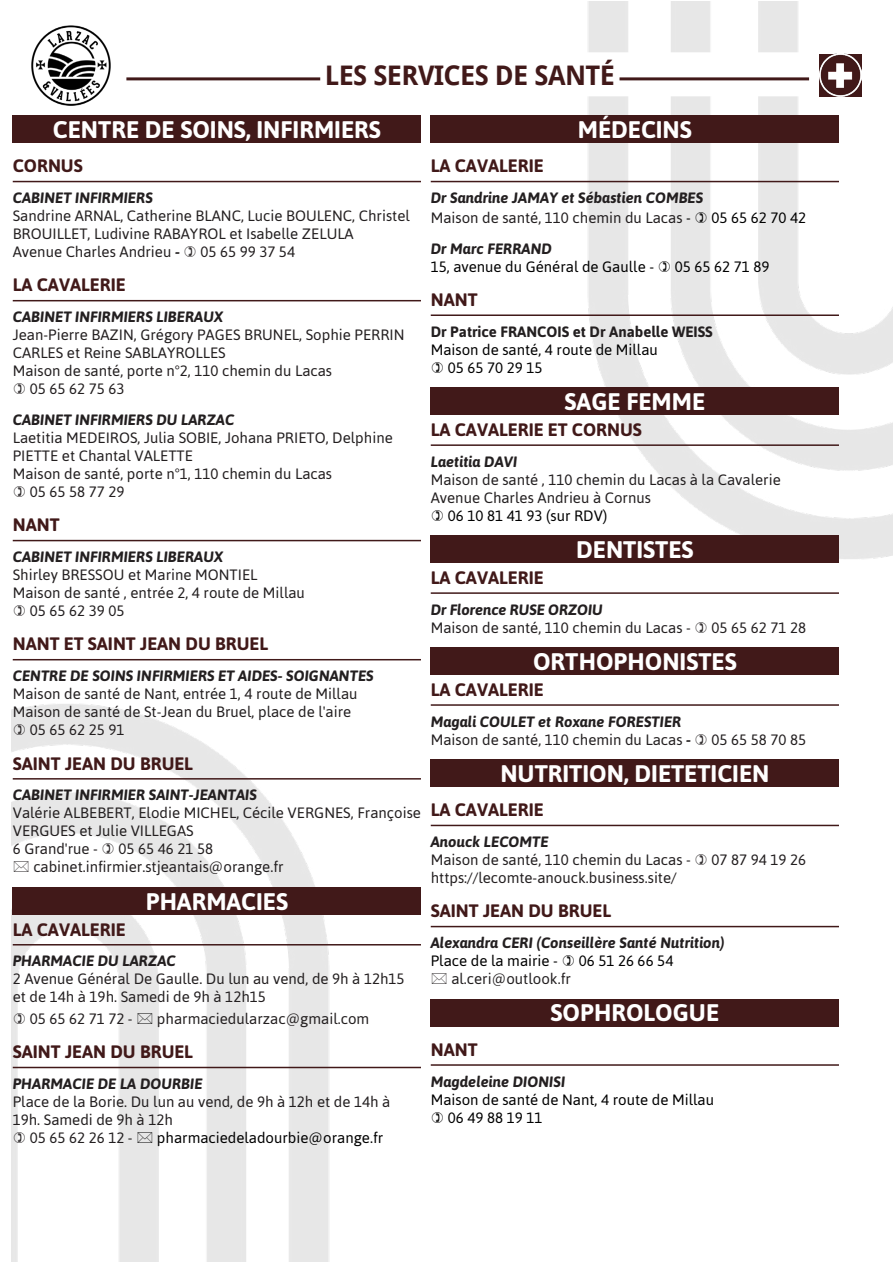
<style>
.page{position:relative;width:893px;height:1263px;background:#fff}
.page>*{position:absolute;margin:0;border:0;box-sizing:border-box;transform-origin:0 0}
.Titre__thème{font:700 27px "Droid Sans";letter-spacing:-.02em;color:#411919}
.Sous-tritre{font:700 24px "Asap";color:#fff}
.Commune{font:700 18px "Asap";color:#411919}
.Texte_labeur{font:15px/18px "Asap";color:#231f20}
.Texte_labeur-2{font:15px/18px "Asap";color:#000}
.Nom{font:italic 700 15px "Asap";color:#231f20}
.Nom_minuscules{font:italic 700 15px "Asap";color:#231f20}
.Commune-2{font:15px/18px "Asap";color:#231f20}
.Nom_minuscules-2{font:700 15px "Asap";color:#231f20}
.s1{font-weight:700;font-style:italic}
.s2{color:#000}
</style>
<div class="page">
<img style="left:12px;top:704px;width:397px;height:557px">
<img style="left:508px;top:2px;width:385px;height:557px">
<div style="left:125px;top:53px;width:685px;height:43px;background:#fff"></div>
<hr style="left:126px;top:77px;width:683px;height:3px;background:#411919">
<div style="left:320px;top:72px;width:299px;height:15px;background:#fff"></div>
<div style="left:13px;top:116px;width:408px;height:27px;background:#411919"></div>
<hr style="left:13px;top:181px;width:408px;height:1px;background:#411919">
<hr style="left:13px;top:300px;width:408px;height:1px;background:#411919">
<hr style="left:13px;top:540px;width:408px;height:1px;background:#411919">
<hr style="left:13px;top:659px;width:408px;height:1px;background:#411919">
<hr style="left:13px;top:778px;width:408px;height:1px;background:#411919">
<div style="left:13px;top:887px;width:408px;height:28px;background:#411919"></div>
<hr style="left:13px;top:944px;width:408px;height:1px;background:#411919">
<hr style="left:13px;top:1067px;width:408px;height:1px;background:#411919">
<img style="left:819px;top:54px;width:43px;height:42px">
<img style="left:31px;top:25px;width:80px;height:81px">
<div style="left:431px;top:116px;width:408px;height:27px;background:#411919"></div>
<hr style="left:431px;top:181px;width:408px;height:1px;background:#411919">
<hr style="left:431px;top:314px;width:408px;height:2px;background:#411919">
<div style="left:431px;top:388px;width:408px;height:27px;background:#411919"></div>
<hr style="left:431px;top:444px;width:408px;height:2px;background:#411919">
<div style="left:431px;top:536px;width:408px;height:27px;background:#411919"></div>
<hr style="left:431px;top:592px;width:408px;height:2px;background:#411919">
<div style="left:431px;top:647px;width:408px;height:28px;background:#411919"></div>
<hr style="left:431px;top:704px;width:408px;height:2px;background:#411919">
<div style="left:431px;top:759px;width:408px;height:28px;background:#411919"></div>
<hr style="left:431px;top:825px;width:408px;height:1px;background:#411919">
<hr style="left:431px;top:926px;width:408px;height:1px;background:#411919">
<div style="left:431px;top:999px;width:408px;height:27px;background:#411919"></div>
<hr style="left:431px;top:1064px;width:408px;height:2px;background:#411919">
<svg style="left:14px;top:724px;width:11px;height:11px"></svg>
<svg style="left:103px;top:843px;width:11px;height:11px"></svg>
<svg style="left:14px;top:861px;width:14px;height:11px"></svg>
<svg style="left:14px;top:1013px;width:11px;height:11px"></svg>
<svg style="left:138px;top:1013px;width:14px;height:11px"></svg>
<svg style="left:14px;top:1132px;width:11px;height:11px"></svg>
<svg style="left:138px;top:1132px;width:14px;height:11px"></svg>
<svg style="left:696px;top:212px;width:11px;height:11px"></svg>
<svg style="left:659px;top:261px;width:11px;height:11px"></svg>
<p class="Titre__thème" style="left:325px;top:56px;width:292px">LES SERVICES DE SANTÉ</p>
<p class="Sous-tritre" style="left:53px;top:116px;width:329px">CENTRE DE SOINS, INFIRMIERS</p>
<p class="Commune" style="left:13px;top:155px;width:72px">CORNUS</p>
<p class="Nom" style="left:13px;top:189px;width:142px">CABINET INFIRMIERS</p>
<p class="Texte_labeur" style="left:13px;top:207px;width:399px">Sandrine ARNAL, Catherine BLANC, Lucie BOULENC, Christel<br>BROUILLET, Ludivine RABAYROL et Isabelle ZELULA<br>Avenue Charles Andrieu <span class="s1">-</span></p>
<p class="Sous-tritre" style="left:578px;top:116px;width:115px">MÉDECINS</p>
<p class="Commune" style="left:431px;top:155px;width:114px">LA CAVALERIE</p>
<p class="Nom_minuscules" style="left:431px;top:189px;width:274px">Dr Sandrine JAMAY et Sébastien COMBES</p>
<p class="Texte_labeur" style="left:431px;top:208px;width:262px">Maison de santé, 110 chemin du Lacas <span class="s2">-</span></p>
<p class="Texte_labeur-2" style="left:712px;top:208px;width:96px">05 65 62 70 42</p>
<p class="Nom_minuscules" style="left:431px;top:240px;width:123px">Dr Marc FERRAND</p>
<p class="Texte_labeur-2" style="left:431px;top:257px;width:225px">15, avenue du Général de Gaulle -</p>
<p class="Texte_labeur-2" style="left:675px;top:257px;width:96px">05 65 62 71 89</p>
<p class="Commune" style="left:431px;top:289px;width:48px">NANT</p>
<p class="Nom_minuscules-2" style="left:431px;top:323px;width:283px">Dr Patrice FRANCOIS et Dr Anabelle WEISS</p>
<p class="Texte_labeur-2" style="left:448px;top:340px;width:212px;text-indent:-17px">Maison de santé, 4 route de Millau<br>05 65 70 29 15</p>
<p class="Sous-tritre" style="left:565px;top:388px;width:142px">SAGE FEMME</p>
<p class="Commune" style="left:431px;top:419px;width:213px">LA CAVALERIE ET CORNUS</p>
<p class="Nom_minuscules" style="left:431px;top:453px;width:88px">Laetitia DAVI</p>
<p class="Texte_labeur" style="left:431px;top:470px;width:352px">Maison de santé , 110 chemin du Lacas à la Cavalerie</p>
<p class="Texte_labeur" style="left:431px;top:488px;width:222px">Avenue Charles Andrieu à Cornus</p>
<p class="Texte_labeur-2" style="left:448px;top:506px;width:161px">06 10 81 41 93 (sur RDV)</p>
<p class="Sous-tritre" style="left:576px;top:536px;width:119px">DENTISTES</p>
<p class="Commune" style="left:431px;top:567px;width:114px">LA CAVALERIE</p>
<p class="Nom_minuscules" style="left:431px;top:601px;width:173px">Dr Florence RUSE ORZOIU</p>
<p class="Texte_labeur" style="left:431px;top:618px;width:262px">Maison de santé, 110 chemin du Lacas -</p>
<p class="Texte_labeur" style="left:712px;top:618px;width:96px">05 65 62 71 28</p>
<p class="Sous-tritre" style="left:533px;top:647px;width:205px">ORTHOPHONISTES</p>
<p class="Commune" style="left:431px;top:679px;width:114px">LA CAVALERIE</p>
<p class="Nom_minuscules" style="left:431px;top:712px;width:252px">Magali COULET et Roxane FORESTIER</p>
<p class="Texte_labeur" style="left:431px;top:730px;width:262px">Maison de santé, 110 chemin du Lacas <span class="s1">-</span></p>
<p class="Texte_labeur" style="left:712px;top:730px;width:96px">05 65 58 70 85</p>
<p class="Sous-tritre" style="left:500px;top:759px;width:270px">NUTRITION, DIETETICIEN</p>
<p class="Commune" style="left:431px;top:799px;width:114px">LA CAVALERIE</p>
<p class="Commune-2" style="left:431px;top:832px;width:262px"><span class="s1">Anouck LECOMTE<br></span>Maison de santé, 110 chemin du Lacas -</p>
<p class="Texte_labeur" style="left:200px;top:243px;width:96px">05 65 99 37 54</p>
<p class="Commune" style="left:13px;top:275px;width:114px">LA CAVALERIE</p>
<p class="Nom" style="left:13px;top:308px;width:212px">CABINET INFIRMIERS LIBERAUX</p>
<p class="Texte_labeur" style="left:13px;top:326px;width:393px">Jean-Pierre BAZIN, Grégory PAGES BRUNEL, Sophie PERRIN</p>
<p class="Texte_labeur" style="left:13px;top:344px;width:215px">CARLES et Reine SABLAYROLLES</p>
<p class="Texte_labeur" style="left:13px;top:362px;width:321px">Maison de santé, porte n°2, 110 chemin du Lacas</p>
<p class="Texte_labeur" style="left:30px;top:380px;width:96px">05 65 62 75 63</p>
<p class="Nom" style="left:13px;top:411px;width:223px">CABINET INFIRMIERS DU LARZAC</p>
<p class="Texte_labeur" style="left:13px;top:429px;width:381px">Laetitia MEDEIROS, Julia SOBIE, Johana PRIETO, Delphine</p>
<p class="Texte_labeur" style="left:13px;top:447px;width:182px">PIETTE et Chantal VALETTE</p>
<p class="Texte_labeur" style="left:13px;top:465px;width:321px">Maison de santé, porte n°1, 110 chemin du Lacas</p>
<p class="Texte_labeur" style="left:30px;top:483px;width:96px">05 65 58 77 29</p>
<p class="Commune" style="left:13px;top:514px;width:48px">NANT</p>
<p class="Nom" style="left:13px;top:548px;width:212px">CABINET INFIRMIERS LIBERAUX</p>
<p class="Texte_labeur" style="left:13px;top:566px;width:246px">Shirley BRESSOU et Marine MONTIEL</p>
<p class="Texte_labeur" style="left:13px;top:584px;width:294px">Maison de santé , entrée 2, 4 route de Millau</p>
<p class="Texte_labeur" style="left:30px;top:602px;width:96px">05 65 62 39 05</p>
<p class="Commune" style="left:13px;top:634px;width:257px">NANT ET SAINT JEAN DU BRUEL</p>
<p class="Nom" style="left:13px;top:667px;width:362px">CENTRE DE SOINS INFIRMIERS ET AIDES- SOIGNANTES</p>
<p class="Texte_labeur" style="left:13px;top:685px;width:346px">Maison de santé de Nant, entrée 1, 4 route de Millau</p>
<p class="Texte_labeur" style="left:30px;top:703px;width:323px;text-indent:-17px">Maison de santé de St-Jean du Bruel, place de l'aire<br>05 65 62 25 91</p>
<p class="Commune" style="left:13px;top:753px;width:182px">SAINT JEAN DU BRUEL</p>
<p class="Nom" style="left:13px;top:786px;width:246px">CABINET INFIRMIER SAINT-JEANTAIS</p>
<p class="Texte_labeur" style="left:13px;top:804px;width:410px">Valérie ALBEBERT, Elodie MICHEL, Cécile VERGNES, Françoise<br>VERGUES et Julie VILLEGAS<br>6 Grand'rue -</p>
<p class="Texte_labeur" style="left:33px;top:840px;width:252px;text-indent:85px">05 65 46 21 58 cabinet.infirmier.stjeantais@orange.fr</p>
<p class="Sous-tritre" style="left:146px;top:887px;width:144px">PHARMACIES</p>
<p class="Commune" style="left:13px;top:919px;width:114px">LA CAVALERIE</p>
<p class="Nom" style="left:13px;top:952px;width:165px">PHARMACIE DU LARZAC</p>
<p class="Texte_labeur" style="left:13px;top:970px;width:393px">2 Avenue Général De Gaulle. Du lun au vend, de 9h à 12h15 et de 14h à 19h. Samedi de 9h à 12h15</p>
<p class="Texte_labeur" style="left:30px;top:1009px;width:105px">05 65 62 71 72 -</p>
<p class="Texte_labeur" style="left:157px;top:1009px;width:214px">pharmaciedularzac@gmail.com</p>
<p class="Commune" style="left:13px;top:1041px;width:182px">SAINT JEAN DU BRUEL</p>
<p class="Nom" style="left:13px;top:1075px;width:191px">PHARMACIE DE LA DOURBIE</p>
<p class="Texte_labeur" style="left:13px;top:1092px;width:379px">Place de la Borie. Du lun au vend, de 9h à 12h et de 14h à<br>19h. Samedi de 9h à 12h</p>
<p class="Texte_labeur" style="left:30px;top:1128px;width:105px">05 65 62 26 12 -</p>
<p class="Texte_labeur-2" style="left:157px;top:1128px;width:228px">pharmaciedeladourbie@orange.fr</p>
<p class="Commune-2" style="left:712px;top:850px;width:96px">07 87 94 19 26</p>
<p class="Commune-2" style="left:431px;top:868px;width:247px">https://lecomte-anouck.business.site/</p>
<p class="Commune" style="left:431px;top:900px;width:182px">SAINT JEAN DU BRUEL</p>
<p class="Nom_minuscules" style="left:431px;top:934px;width:295px">Alexandra CERI (Conseillère Santé Nutrition)</p>
<p class="Texte_labeur-2" style="left:431px;top:952px;width:129px">Place de la mairie -</p>
<p class="Texte_labeur-2" style="left:579px;top:952px;width:96px">06 51 26 66 54</p>
<p class="Texte_labeur" style="left:451px;top:970px;width:121px">al.ceri@outlook.fr</p>
<p class="Sous-tritre" style="left:551px;top:999px;width:170px">SOPHROLOGUE</p>
<p class="Commune" style="left:431px;top:1039px;width:48px">NANT</p>
<p class="Nom_minuscules" style="left:431px;top:1072px;width:136px">Magdeleine DIONISI</p>
<p class="Texte_labeur-2" style="left:431px;top:1090px;width:285px">Maison de santé de Nant, 4 route de Millau</p>
<p class="Texte_labeur-2" style="left:448px;top:1108px;width:96px">06 49 88 19 11</p>
</div>
